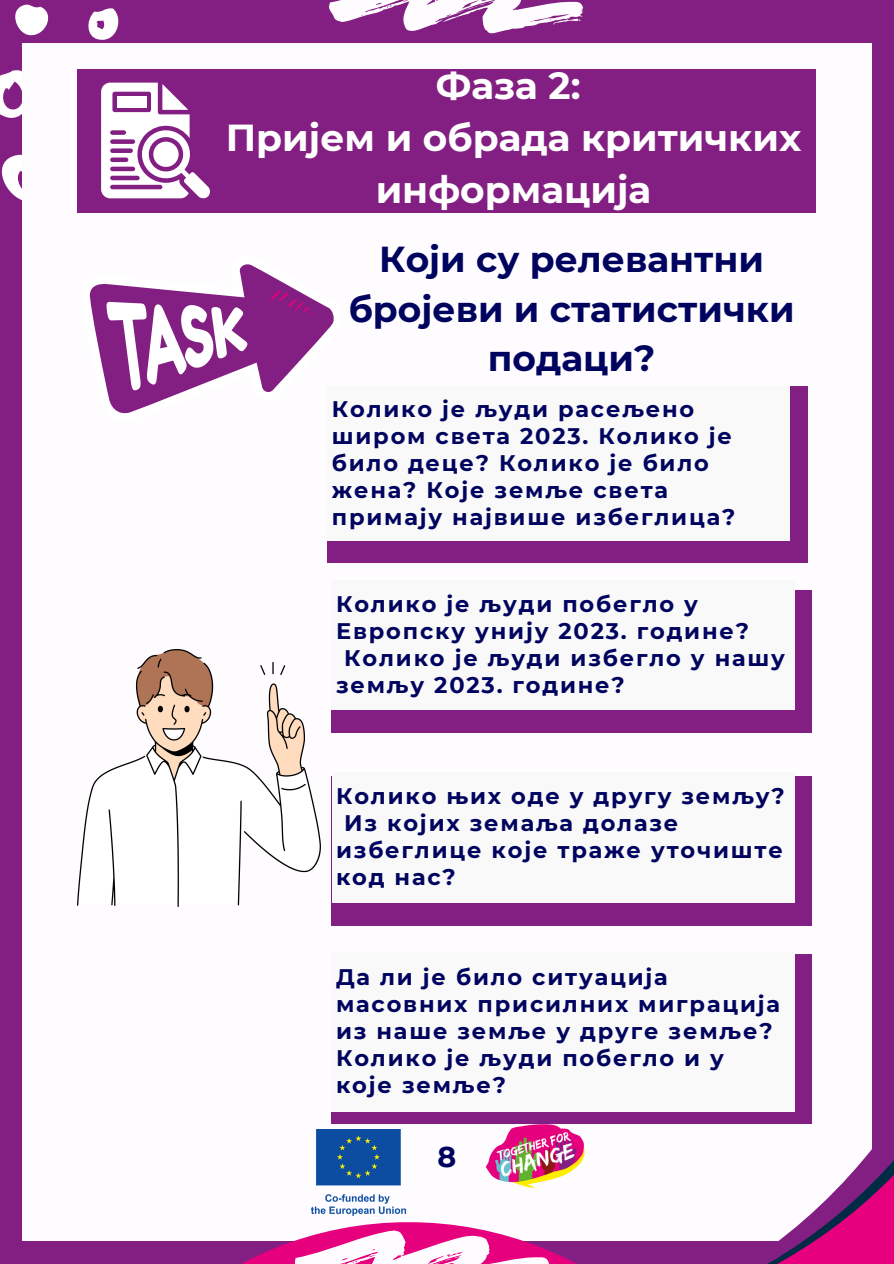
<style>
.page{position:relative;width:894px;height:1264px;background:#fff}
.page>*{position:absolute;margin:0;border:0;box-sizing:border-box;transform-origin:0 0}
.t1{font:700 37.5px/51.8px "Montserrat";color:#fff;text-align:center}
.t2{font:700 36px/49.5px "Montserrat";color:#01045f;text-align:center}
.t3{font:700 28.5px "Montserrat";color:#01045f}
.t4{font:700 22.5px/27px "Montserrat";letter-spacing:.08em;color:#01045f}
</style>
<div class="page">
<div style="left:0;top:0;width:893px;height:1263px;background:#831f82"></div>
<svg style="left:15px;top:4px;width:34px;height:32px"></svg>
<svg style="left:88px;top:8px;width:31px;height:32px"></svg>
<svg style="left:0;top:64px;width:23px;height:71px"></svg>
<svg style="left:1px;top:152px;width:22px;height:50px"></svg>
<div style="left:23px;top:43px;width:848px;height:1197px;background:#fefcff"></div>
<svg style="left:195px;top:1123px;width:422px;height:140px"></svg>
<svg style="left:329px;top:0;width:253px;height:34px"></svg>
<svg style="left:295px;top:1230px;width:253px;height:33px"></svg>
<svg style="left:617px;top:1063px;width:276px;height:200px"></svg>
<div style="left:77px;top:69px;width:738px;height:143px;background:#831f82"></div>
<svg style="left:101px;top:82px;width:109px;height:116px"></svg>
<svg style="left:89px;top:264px;width:245px;height:150px"></svg>
<img style="left:77px;top:649px;width:243px;height:257px">
<div style="left:327px;top:386px;width:480px;height:177px;background:#831f82"></div>
<div style="left:327px;top:386px;width:462px;height:155px;background:#f9f9f9"></div>
<div style="left:331px;top:590px;width:480px;height:142px;background:#831f82"></div>
<div style="left:331px;top:580px;width:463px;height:130px;background:#f9f9f9"></div>
<div style="left:331px;top:776px;width:481px;height:150px;background:#831f82"></div>
<div style="left:331px;top:772px;width:463px;height:131px;background:#f9f9f9"></div>
<div style="left:331px;top:953px;width:481px;height:170px;background:#831f82"></div>
<div style="left:331px;top:951px;width:463px;height:160px;background:#f9f9f9"></div>
<p class="t1" style="left:226px;top:60px;width:577px">Фаза 2:<br>Пријем и обрада критичких информација</p>
<p class="t2" style="left:348px;top:234px;width:447px">Који су релевантни бројеви и статистички подаци?</p>
<p class="t4" style="left:332px;top:395px;width:405px">Колико је људи расељено широм света 2023. Колико је било деце? Колико је било жена? Које земље света примају највише избеглица?</p>
<h1 class="t4" style="left:336px;top:590px;width:414px">Колико је људи побегло у<br>Европску унију 2023. године?</h1>
<p class="t4" style="left:336px;top:644px;width:450px;text-indent:8px">Колико је људи избегло у нашу земљу 2023. године?</p>
<h1 class="t4" style="left:336px;top:782px;width:450px">Колико њих оде у другу земљу?</h1>
<p class="t4" style="left:336px;top:809px;width:448px;text-indent:8px">Из којих земаља долазе избеглице које траже уточиште код нас?</p>
<p class="t4" style="left:336px;top:963px;width:445px">Да ли је било ситуација масовних присилних миграција из наше земље у друге земље?<br>Колико је људи побегло и у које земље?</p>
<p class="t3" style="left:437px;top:1139px;width:20px">8</p>
</div>
